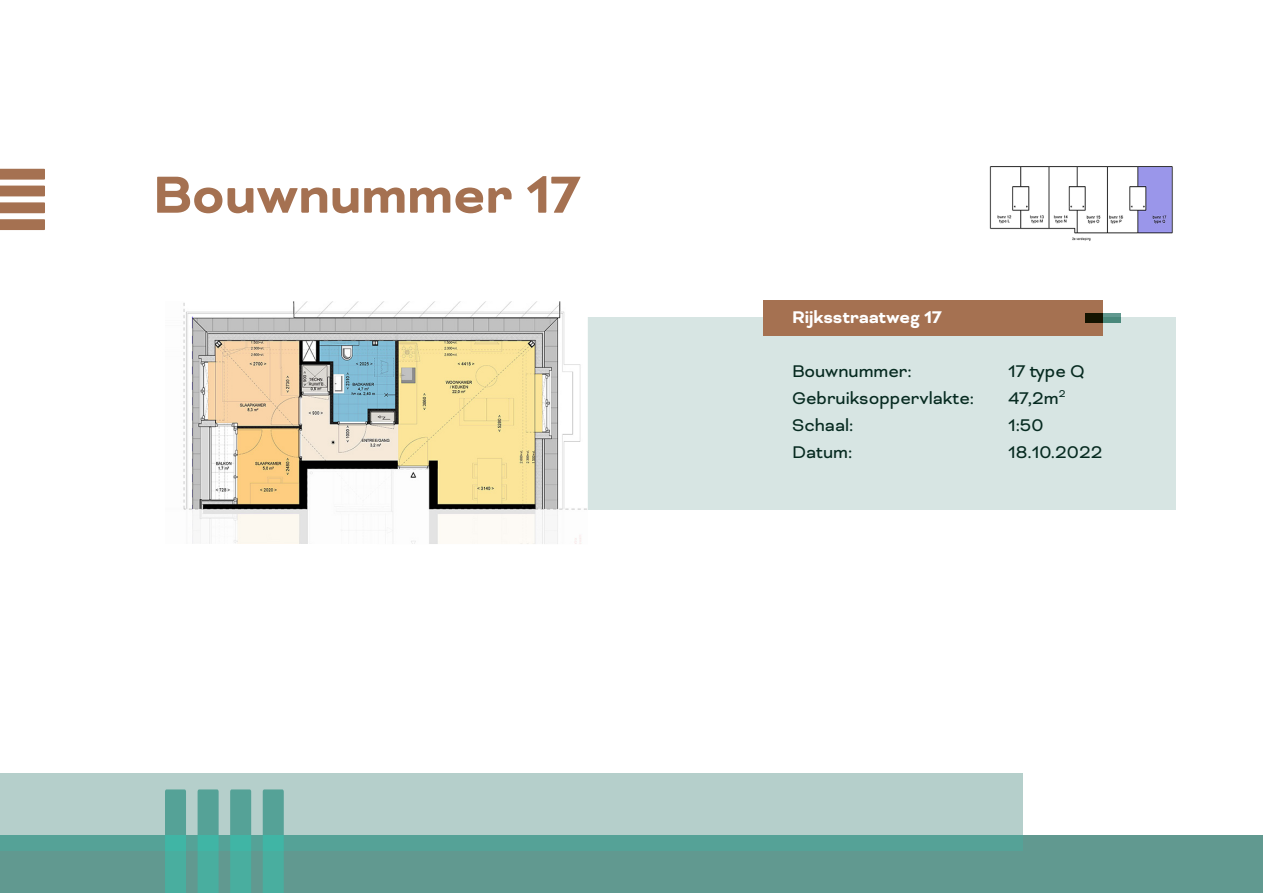
<style>
.page{position:relative;width:1263px;height:893px;background:#fff}
.page>*{position:absolute;margin:0;border:0;box-sizing:border-box;transform-origin:0 0}
.t1{font:700 60px "Bicyclette";color:#a57151}
.t2{font:19.5px "Bicyclette";color:#062a20}
.t3{font:700 19.5px "Bicyclette";color:#fff}
</style>
<div class="page">
<div style="left:351px;top:318px;width:824px;height:192px;background:#d7e5e3"></div>
<div style="left:763px;top:300px;width:339px;height:36px;background:#a57151"></div>
<svg style="left:0;top:186px;width:45px;height:10px"></svg>
<svg style="left:0;top:169px;width:45px;height:11px"></svg>
<svg style="left:0;top:219px;width:45px;height:11px"></svg>
<svg style="left:0;top:202px;width:45px;height:11px"></svg>
<div style="left:0;top:835px;width:1263px;height:58px;background:#619990"></div>
<img style="left:183px;top:301px;width:405px;height:243px">
<img style="left:989px;top:166px;width:184px;height:75px">
<svg style="left:0;top:774px;width:1023px;height:77px;fill:#b5cfcb"></svg>
<svg style="left:1085px;top:313px;width:35px;height:9px"></svg>
<svg style="left:230px;top:789px;width:21px;height:104px;background:#4daa9c"></svg>
<svg style="left:263px;top:789px;width:21px;height:104px;background:#4daa9c"></svg>
<svg style="left:165px;top:789px;width:21px;height:104px;background:#4da99c"></svg>
<svg style="left:198px;top:789px;width:21px;height:104px;background:#4eaa9c"></svg>
<p class="t1" style="left:153px;top:160px;width:429px">Bouwnummer 17</p>
<p class="t3" style="left:792px;top:305px;width:151px">Rijksstraatweg 17</p>
<p class="t2" style="left:792px;top:359px;width:121px">Bouwnummer:</p>
<p class="t2" style="left:1008px;top:359px;width:78px">17 type Q</p>
<p class="t2" style="left:792px;top:386px;width:184px">Gebruiksoppervlakte:</p>
<p class="t2" style="left:1008px;top:386px;width:59px">47,2m<sup>2</sup></p>
<p class="t2" style="left:792px;top:413px;width:63px">Schaal:</p>
<p class="t2" style="left:1008px;top:413px;width:37px">1:50</p>
<p class="t2" style="left:792px;top:440px;width:62px">Datum:</p>
<p class="t2" style="left:1008px;top:440px;width:96px">18.10.2022</p>
</div>
